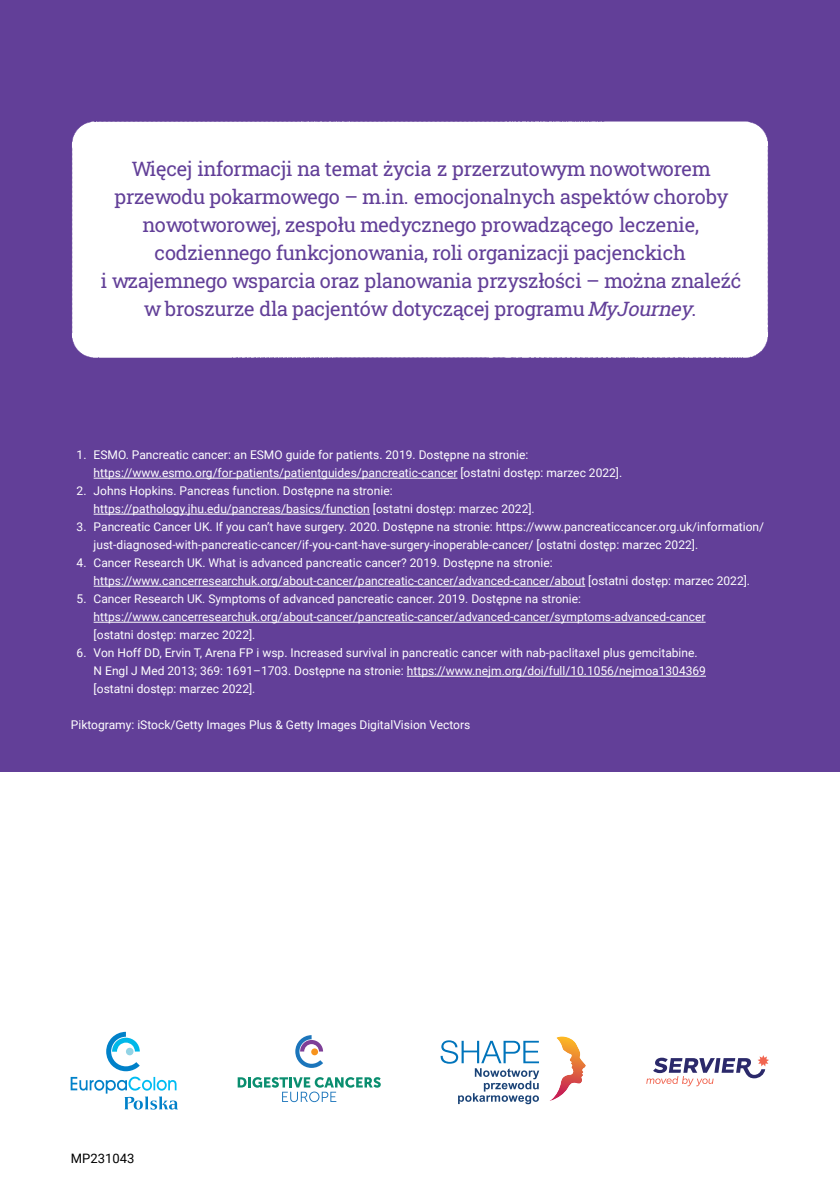
<style>
.page{position:relative;width:840px;height:1191px;background:#fff}
.page>*{position:absolute;margin:0;border:0;box-sizing:border-box;transform-origin:0 0}
.t1{font:20px/28px "Roboto Slab";letter-spacing:-.01em;color:#623f98;text-align:center}
.t2{font:13px "Roboto";color:#000}
.t3{font:12px/18px "Roboto";color:#fff}
.s1{font-style:italic}
</style>
<div class="page">
<div style="left:0;top:0;width:839px;height:771px;background:#623f98"></div>
<div style="left:72px;top:121px;width:696px;height:237px;background:#fff"></div>
<hr style="left:94px;top:478px;width:363px;height:1px;background:#fff">
<hr style="left:94px;top:514px;width:276px;height:1px;background:#fff">
<hr style="left:94px;top:586px;width:491px;height:1px;background:#fff">
<hr style="left:94px;top:622px;width:611px;height:1px;background:#fff">
<hr style="left:406px;top:676px;width:299px;height:1px;background:#fff">
<svg style="left:295px;top:1035px;width:28px;height:33px"></svg>
<div style="left:311px;top:1048px;width:7px;height:7px;background:#f7931d;border-radius:50%"></div>
<svg style="left:237px;top:1077px;width:143px;height:25px"></svg>
<svg style="left:646px;top:1055px;width:122px;height:31px"></svg>
<svg style="left:550px;top:1036px;width:36px;height:65px"></svg>
<svg style="left:440px;top:1040px;width:99px;height:64px"></svg>
<svg style="left:71px;top:1031px;width:107px;height:78px"></svg>
<p class="t1" style="left:101px;top:154px;width:641px">Więcej informacji na temat życia z przerzutowym nowotworem przewodu pokarmowego – m.in. emocjonalnych aspektów choroby nowotworowej, zespołu medycznego prowadzącego leczenie, codziennego funkcjonowania, roli organizacji pacjenckich<br>i wzajemnego wsparcia oraz planowania przyszłości – można znaleźć w broszurze dla pacjentów dotyczącej programu<span class="s1">MyJourney</span>.</p>
<p class="t3" style="left:94px;top:445px;width:530px;text-indent:-17px">1. ESMO. Pancreatic cancer: an ESMO guide for patients. 2019. Dostępne na stronie: https://www.esmo.org/for-patients/patientguides/pancreatic-cancer [ostatni dostęp: marzec 2022].</p>
<p class="t3" style="left:94px;top:481px;width:442px;text-indent:-17px">2. Johns Hopkins. Pancreas function. Dostępne na stronie: https://pathology.jhu.edu/pancreas/basics/function [ostatni dostęp: marzec 2022].</p>
<p class="t3" style="left:94px;top:517px;width:671px;text-indent:-17px">3. Pancreatic Cancer UK. If you can’t have surgery. 2020. Dostępne na stronie: https://www.pancreaticcancer.org.uk/information/ just-diagnosed-with-pancreatic-cancer/if-you-cant-have-surgery-inoperable-cancer/ [ostatni dostęp: marzec 2022].</p>
<p class="t3" style="left:94px;top:553px;width:657px;text-indent:-17px">4. Cancer Research UK. What is advanced pancreatic cancer? 2019. Dostępne na stronie: https://www.cancerresearchuk.org/about-cancer/pancreatic-cancer/advanced-cancer/about [ostatni dostęp: marzec 2022].</p>
<p class="t3" style="left:94px;top:589px;width:613px;text-indent:-17px">5. Cancer Research UK. Symptoms of advanced pancreatic cancer. 2019. Dostępne na stronie: https://www.cancerresearchuk.org/about-cancer/pancreatic-cancer/advanced-cancer/symptoms-advanced-cancer [ostatni dostęp: marzec 2022].</p>
<p class="t3" style="left:94px;top:643px;width:613px;text-indent:-17px">6. Von Hoff DD, Ervin T, Arena FP i wsp. Increased survival in pancreatic cancer with nab-paclitaxel plus gemcitabine.<br>N Engl J Med 2013; 369: 1691–1703. Dostępne na stronie: https://www.nejm.org/doi/full/10.1056/nejmoa1304369 [ostatni dostęp: marzec 2022].</p>
<p class="t3" style="left:71px;top:715px;width:400px">Piktogramy: iStock/Getty Images Plus &amp; Getty Images DigitalVision Vectors</p>
<p class="t2" style="left:71px;top:1148px;width:65px">MP231043</p>
</div>
